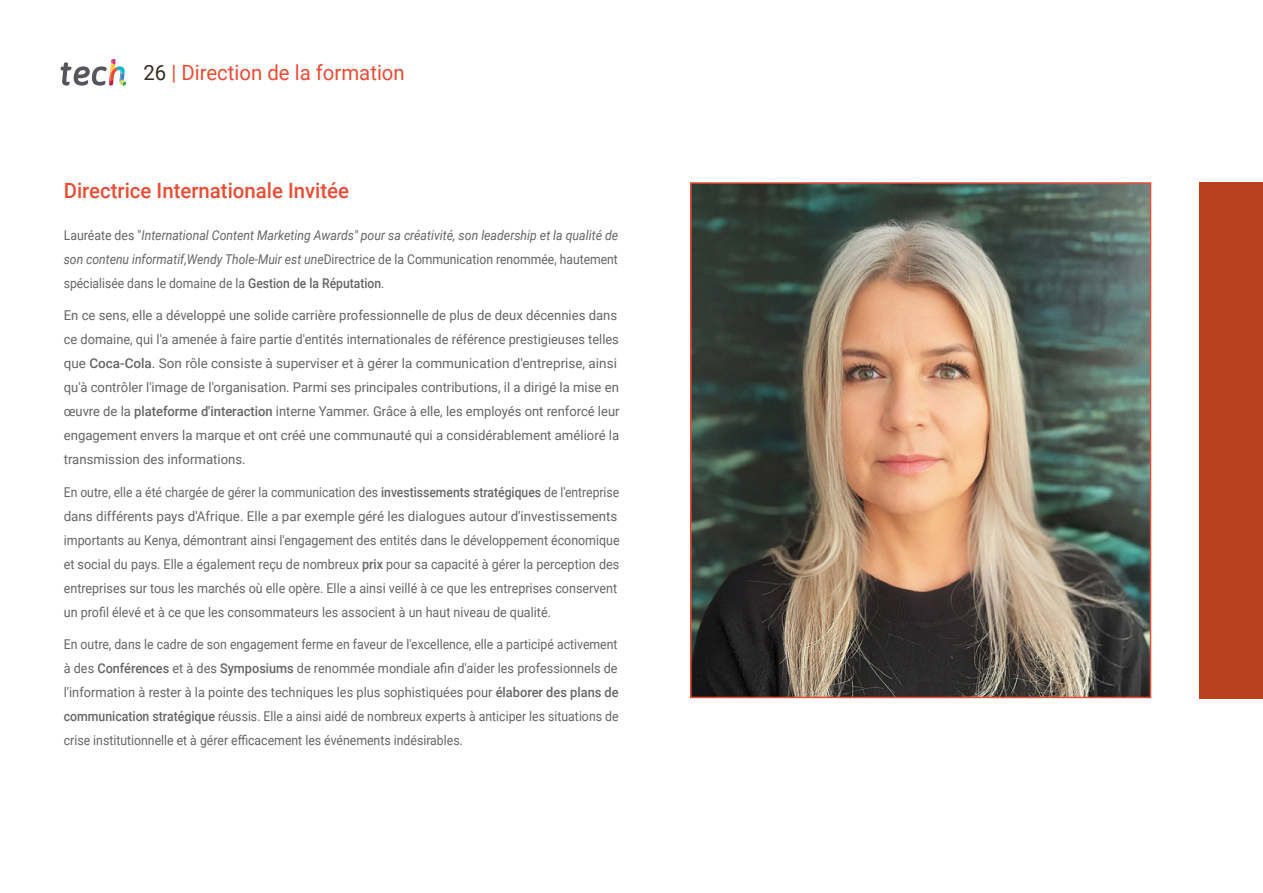
<style>
.page{position:relative;width:1263px;height:893px;background:#fff}
.page>*{position:absolute;margin:0;border:0;box-sizing:border-box;transform-origin:0 0}
.t1{font:500 21px "Roboto";color:#e94d35}
.t2{font:21px "Roboto";color:#e94d35}
.t3{font:13.5px/24px "Roboto";color:#656565}
.t4{font:13.5px/24px "Roboto";color:#656565;scale:.9 1}
.t5{font:13.5px/24px "Roboto";color:#656565;text-align:justify;scale:.91 1}
.t6{font:italic 13.5px/24px "Roboto";color:#656565;text-align:justify;scale:.91 1}
.s1{color:#312e20}
.s2{font-style:normal}
.s3{font-weight:500;font-style:normal}
.s4{font-weight:500}
</style>
<div class="page">
<svg style="left:61px;top:59px;width:65px;height:27px"></svg>
<div style="left:1199px;top:182px;width:64px;height:516px;background:#ba401e"></div>
<img style="left:693px;top:185px;width:455px;height:510px">
<div style="left:690px;top:182px;width:461px;height:516px;border:2px solid #e94d35"></div>
<h1 class="t2" style="left:144px;top:57px;width:263px"><span class="s1">26</span> | Direction de la formation</h1>
<h1 class="t1" style="left:64px;top:176px;width:287px">Directrice Internationale Invitée</h1>
<p class="t6" style="left:64px;top:222px;width:611px"><span class="s2">Lauréate des "</span>International Content Marketing Awards" pour sa créativité, son leadership et la qualité de son contenu informatif,Wendy Thole-Muir est une<span class="s2">Directrice de la Communication renommée, hautement spécialisée dans le domaine de la</span> <span class="s3">Gestion de la Réputation</span><span class="s2">.</span></p>
<p class="t3" style="left:64px;top:303px;width:557px">En ce sens, elle a développé une solide carrière professionnelle de plus de deux décennies dans ce domaine, qui l'a amenée à faire partie d'entités internationales de référence prestigieuses telles que <span class="s4">Coca-Cola</span>. Son rôle consiste à superviser et à gérer la communication d'entreprise, ainsi qu'à contrôler l'image de l'organisation. Parmi ses principales contributions, il a dirigé la mise en œuvre de la <span class="s4">plateforme d'interaction</span> interne Yammer. Grâce à elle, les employés ont renforcé leur engagement envers la marque et ont créé une communauté qui a considérablement amélioré la transmission des informations.</p>
<p class="t4" style="left:64px;top:479px;width:619px">En outre, elle a été chargée de gérer la communication des <span class="s4">investissements stratégiques</span> de l'entreprise dans différents pays d'Afrique. Elle a par exemple géré les dialogues autour d'investissements importants au Kenya, démontrant ainsi l'engagement des entités dans le développement économique et social du pays. Elle a également reçu de nombreux <span class="s4">prix</span> pour sa capacité à gérer la perception des entreprises sur tous les marchés où elle opère. Elle a ainsi veillé à ce que les entreprises conservent un profil élevé et à ce que les consommateurs les associent à un haut niveau de qualité.</p>
<p class="t5" style="left:64px;top:632px;width:611px">En outre, dans le cadre de son engagement ferme en faveur de l'excellence, elle a participé activement à des <span class="s4">Conférences</span> et à des <span class="s4">Symposiums</span> de renommée mondiale afin d'aider les professionnels de l'information à rester à la pointe des techniques les plus sophistiquées pour <span class="s4">élaborer des plans de communication stratégique</span> réussis. Elle a ainsi aidé de nombreux experts à anticiper les situations de crise institutionnelle et à gérer efficacement les événements indésirables.</p>
</div>
